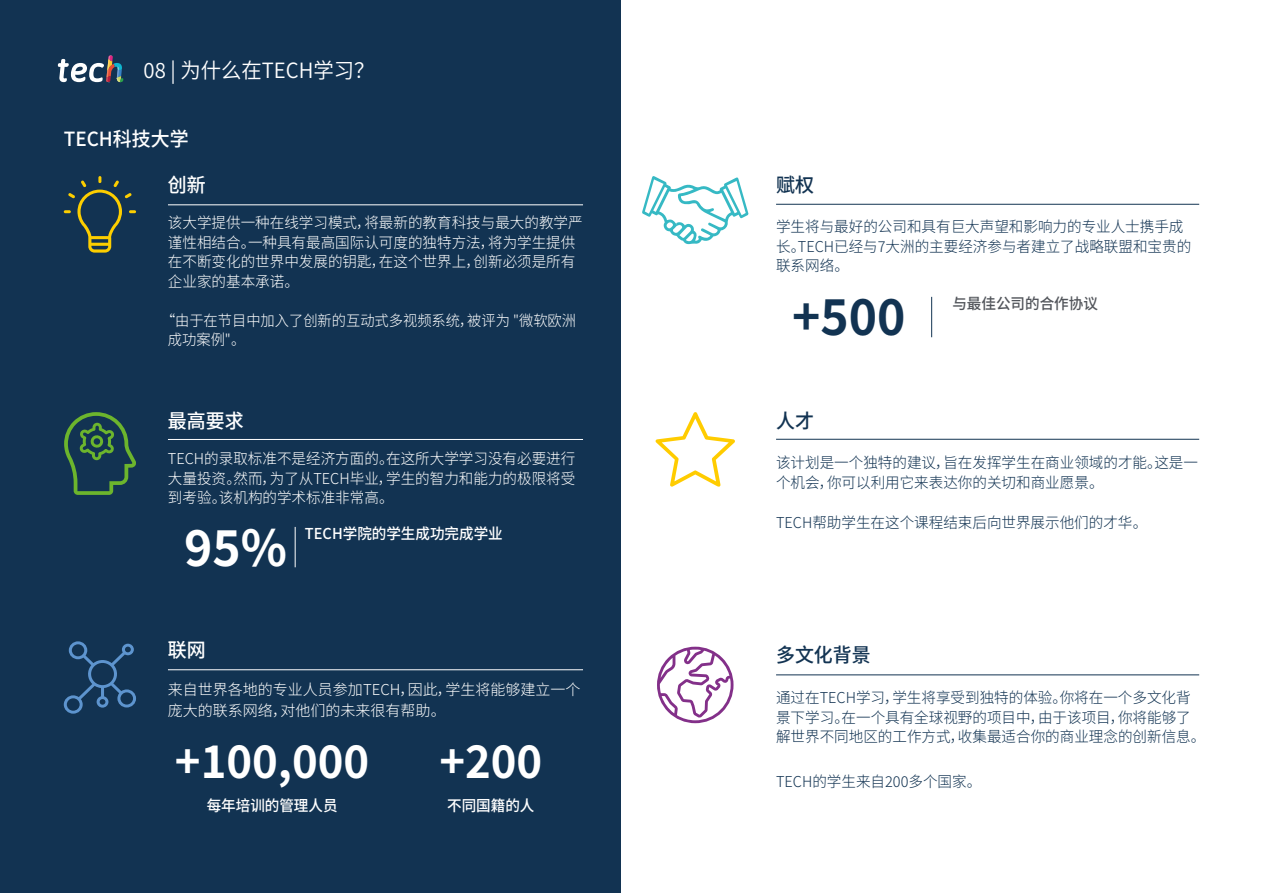
<style>
.page{position:relative;width:1263px;height:893px;background:#fff}
.page>*{position:absolute;margin:0;border:0;box-sizing:border-box;transform-origin:0 0}
.t1{font:700 49.5px "Source Han Sans CN";color:#123352}
.t2{font:700 49.5px "Source Han Sans CN";color:#fff}
.t3{font:700 45px "Source Han Sans CN";color:#fff}
.t4{font:21px "Source Han Sans CN";color:#fff}
.t5{font:500 19.5px "Source Han Sans CN";color:#fff}
.t6{font:500 19.5px "Source Han Sans CN";color:#123352}
.t7{font:300 15px/19.5px "Source Han Sans CN";color:#123352}
.t8{font:300 15px/19.5px "Source Han Sans CN";color:#fff}
.t9{font:300 15px/19.5px "Source Han Sans CN";color:#fff;scale:.95 1}
.t10{font:500 15px "Source Han Sans CN";color:#fff}
.t11{font:500 15px "Source Han Sans CN";color:#52555b}
</style>
<div class="page">
<div style="left:0;top:0;width:621px;height:893px;background:#123352"></div>
<hr style="left:1262px;top:344px;width:1px;height:549px;background:#123352">
<hr style="left:776px;top:204px;width:423px;height:1px;background:#123352">
<hr style="left:931px;top:297px;width:1px;height:40px;background:#123352">
<hr style="left:168px;top:669px;width:415px;height:1px;background:#fff">
<hr style="left:168px;top:204px;width:415px;height:1px;background:#fff">
<hr style="left:295px;top:527px;width:1px;height:40px;background:#fff">
<hr style="left:168px;top:439px;width:415px;height:1px;background:#fff">
<svg style="left:64px;top:412px;width:72px;height:83px"></svg>
<hr style="left:776px;top:674px;width:423px;height:1px;background:#123352">
<hr style="left:776px;top:439px;width:423px;height:1px;background:#123352">
<svg style="left:64px;top:176px;width:72px;height:77px"></svg>
<svg style="left:64px;top:641px;width:72px;height:73px"></svg>
<svg style="left:642px;top:176px;width:107px;height:68px"></svg>
<svg style="left:657px;top:647px;width:76px;height:76px"></svg>
<svg style="left:655px;top:412px;width:80px;height:75px"></svg>
<svg style="left:58px;top:55px;width:65px;height:28px"></svg>
<h3 class="t4" style="left:144px;top:59px;width:233px">08 | 为什么在TECH学习？</h3>
<h3 class="t5" style="left:64px;top:128px;width:126px">TECH科技大学</h3>
<h3 class="t5" style="left:168px;top:174px;width:39px">创新</h3>
<p class="t8" style="left:168px;top:214px;width:416px">该大学提供一种在线学习模式，将最新的教育科技与最大的教学严谨性相结合。一种具有最高国际认可度的独特方法，将为学生提供在不断变化的世界中发展的钥匙，在这个世界上，创新必须是所有企业家的基本承诺。</p>
<p class="t9" style="left:168px;top:311px;width:431px;text-indent:-7px">“由于在节目中加入了创新的互动式多视频系统，被评为 "微软欧洲成功案例"。</p>
<h3 class="t5" style="left:168px;top:410px;width:77px">最高要求</h3>
<p class="t8" style="left:168px;top:449px;width:409px;text-align:justify">TECH的录取标准不是经济方面的。在这所大学学习没有必要进行大量投资。然而，为了从TECH毕业，学生的智力和能力的极限将受到考验。该机构的学术标准非常高。</p>
<h1 class="t2" style="left:184px;top:520px;width:104px">95%</h1>
<p class="t10" style="left:305px;top:525px;width:199px">TECH学院的学生成功完成学业</p>
<h3 class="t5" style="left:168px;top:639px;width:39px">联网</h3>
<p class="t8" style="left:168px;top:679px;width:414px;line-height:21px">来自世界各地的专业人员参加TECH，因此，学生将能够建立一个庞大的联系网络，对他们的未来很有帮助。</p>
<h2 class="t3" style="left:175px;top:736px;width:196px">+100,000</h2>
<p class="t10" style="left:207px;top:797px;width:132px">每年培训的管理人员</p>
<h2 class="t3" style="left:439px;top:736px;width:105px">+200</h2>
<p class="t10" style="left:447px;top:797px;width:89px">不同国籍的人</p>
<h3 class="t6" style="left:776px;top:173px;width:39px">赋权</h3>
<p class="t7" style="left:776px;top:217px;width:417px">学生将与最好的公司和具有巨大声望和影响力的专业人士携手成长。TECH已经与7大洲的主要经济参与者建立了战略联盟和宝贵的联系网络。</p>
<p class="t11" style="left:952px;top:295px;width:147px">与最佳公司的合作协议</p>
<h1 class="t1" style="left:792px;top:289px;width:115px">+500</h1>
<h3 class="t6" style="left:776px;top:410px;width:39px">人才</h3>
<p class="t7" style="left:776px;top:453px;width:423px">该计划是一个独特的建议，旨在发挥学生在商业领域的才能。这是一个机会，你可以利用它来表达你的关切和商业愿景。</p>
<p class="t7" style="left:776px;top:513px;width:373px">TECH帮助学生在这个课程结束后向世界展示他们的才华。</p>
<h3 class="t6" style="left:776px;top:644px;width:96px">多文化背景</h3>
<p class="t7" style="left:776px;top:688px;width:431px">通过在TECH学习，学生将享受到独特的体验。你将在一个多文化背景下学习。在一个具有全球视野的项目中，由于该项目，你将能够了解世界不同地区的工作方式，收集最适合你的商业理念的创新信息。</p>
<p class="t7" style="left:776px;top:772px;width:207px">TECH的学生来自200多个国家。</p>
</div>
